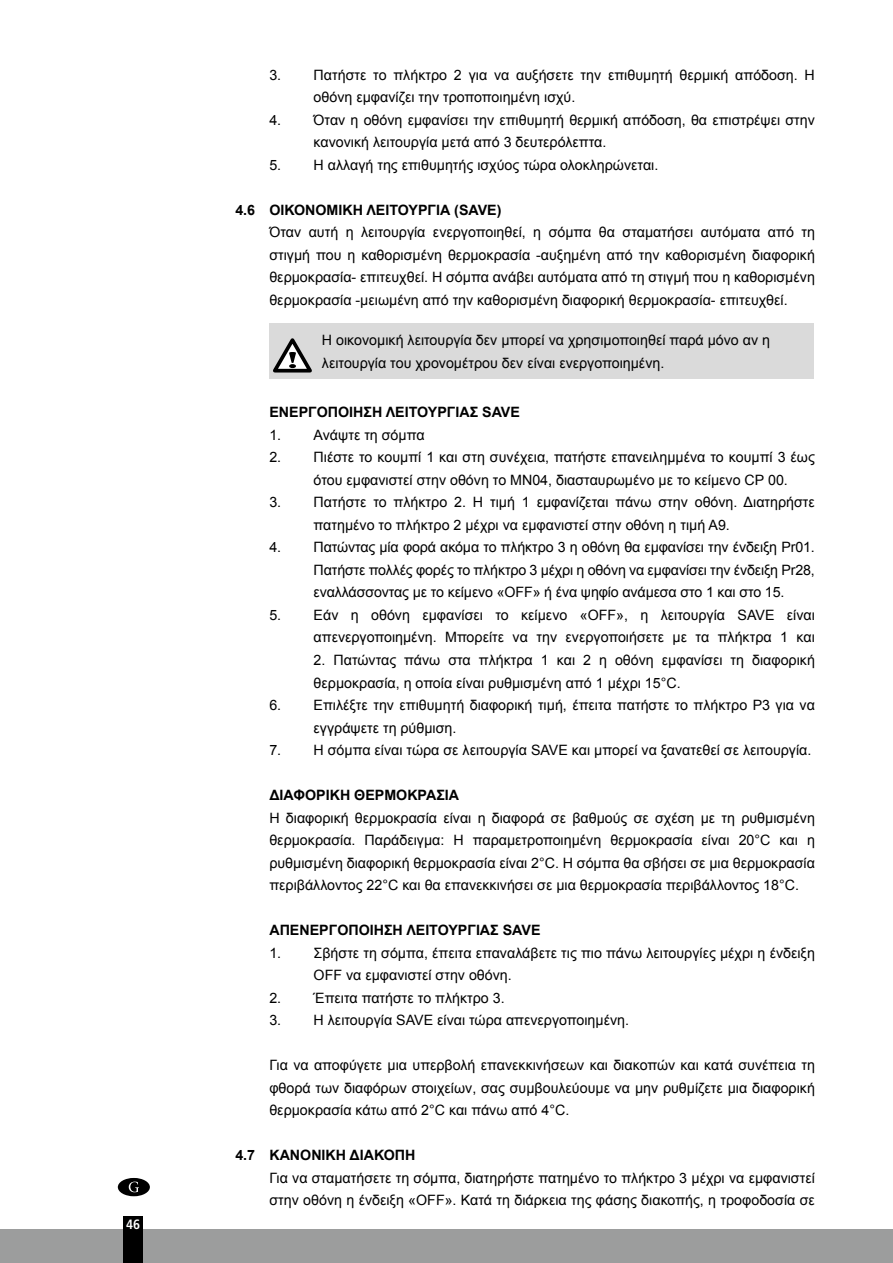
<style>
.page{position:relative;width:893px;height:1263px;background:#fff}
.page>*{position:absolute;margin:0;border:0;box-sizing:border-box;transform-origin:0 0}
.t1{font:14.25px/22.5px "Arial";color:#000}
.t2{font:700 14.25px "Arial";color:#000}
.t3{font:700 condensed 13.5px "Frutiger LT Std";color:#fff}
</style>
<div class="page">
<div style="left:0;top:1229px;width:893px;height:34px;background:#9c9d9d"></div>
<div style="left:123px;top:1216px;width:20px;height:47px;background:#000"></div>
<div style="left:269px;top:324px;width:51px;height:55px;background:#dadada"></div>
<div style="left:320px;top:324px;width:494px;height:55px;background:#dadada"></div>
<svg style="left:273px;top:338px;width:39px;height:34px"></svg>
<div style="left:118px;top:1178px;width:32px;height:18px;background:#000;border-radius:50%"></div>
<svg style="left:129px;top:1181px;width:10px;height:11px"></svg>
<p class="t3" style="left:126px;top:1216px;width:16px">46</p>
<p class="t1" style="left:314px;top:64px;width:503px;text-indent:-44px">3. Πατήστε το πλήκτρο 2 για να αυξήσετε την επιθυμητή θερμική απόδοση. Η οθόνη εμφανίζει την τροποποιημένη ισχύ.</p>
<p class="t1" style="left:314px;top:109px;width:503px;text-indent:-44px">4. Όταν η οθόνη εμφανίσει την επιθυμητή θερμική απόδοση, θα επιστρέψει στην κανονική λειτουργία μετά από 3 δευτερόλεπτα.</p>
<p class="t1" style="left:269px;top:154px;width:390px">5. Η αλλαγή της επιθυμητής ισχύος τώρα ολοκληρώνεται.</p>
<p class="t2" style="left:235px;top:201px;width:268px">4.6 ΟΙΚΟΝΟΜΙΚΗ ΛΕΙΤΟΥΡΓΙΑ (SAVE)</p>
<p class="t1" style="left:269px;top:221px;width:547px;text-align:justify">Όταν αυτή η λειτουργία ενεργοποιηθεί, η σόμπα θα σταματήσει αυτόματα από τη στιγμή που η καθορισμένη θερμοκρασία -αυξημένη από την καθορισμένη διαφορική θερμοκρασία- επιτευχθεί. Η σόμπα ανάβει αυτόματα από τη στιγμή που η καθορισμένη θερμοκρασία -μειωμένη από την καθορισμένη διαφορική θερμοκρασία- επιτευχθεί.</p>
<p class="t1" style="left:322px;top:329px;width:450px">Η οικονομική λειτουργία δεν μπορεί να χρησιμοποιηθεί παρά μόνο αν η λειτουργία του χρονομέτρου δεν είναι ενεργοποιημένη.</p>
<p class="t2" style="left:269px;top:403px;width:252px">ΕΝΕΡΓΟΠΟΙΗΣΗ ΛΕΙΤΟΥΡΓΙΑΣ SAVE</p>
<p class="t1" style="left:269px;top:424px;width:157px">1. Ανάψτε τη σόμπα</p>
<p class="t1" style="left:314px;top:446px;width:503px;text-indent:-44px">2. Πιέστε το κουμπί 1 και στη συνέχεια, πατήστε επανειλημμένα το κουμπί 3 έως ότου εμφανιστεί στην οθόνη το MN04, διασταυρωμένο με το κείμενο CP 00.</p>
<p class="t1" style="left:314px;top:491px;width:503px;text-indent:-44px">3. Πατήστε το πλήκτρο 2. Η τιμή 1 εμφανίζεται πάνω στην οθόνη. Διατηρήστε πατημένο το πλήκτρο 2 μέχρι να εμφανιστεί στην οθόνη η τιμή A9.</p>
<p class="t1" style="left:314px;top:536px;width:503px;text-align:justify;text-indent:-44px">4. Πατώντας μία φορά ακόμα το πλήκτρο 3 η οθόνη θα εμφανίσει την ένδειξη Pr01.<br>Πατήστε πολλές φορές το πλήκτρο 3 μέχρι η οθόνη να εμφανίσει την ένδειξη Pr28, εναλλάσσοντας με το κείμενο «OFF» ή ένα ψηφίο ανάμεσα στο 1 και στο 15.</p>
<p class="t1" style="left:269px;top:604px;width:547px;text-align:right">5. Εάν η οθόνη εμφανίσει το κείμενο «OFF», η λειτουργία SAVE είναι απενεργοποιημένη. Μπορείτε να την ενεργοποιήσετε με τα πλήκτρα 1 και</p>
<p class="t1" style="left:314px;top:649px;width:503px">2. Πατώντας πάνω στα πλήκτρα 1 και 2 η οθόνη εμφανίσει τη διαφορική θερμοκρασία, η οποία είναι ρυθμισμένη από 1 μέχρι 15°C.</p>
<p class="t1" style="left:314px;top:694px;width:503px;text-indent:-44px">6. Επιλέξτε την επιθυμητή διαφορική τιμή, έπειτα πατήστε το πλήκτρο P3 για να εγγράψετε τη ρύθμιση.</p>
<p class="t1" style="left:269px;top:739px;width:543px">7. Η σόμπα είναι τώρα σε λειτουργία SAVE και μπορεί να ξανατεθεί σε λειτουργία.</p>
<p class="t2" style="left:269px;top:786px;width:191px">ΔΙΑΦΟΡΙΚΗ ΘΕΡΜΟΚΡΑΣΙΑ</p>
<p class="t1" style="left:269px;top:806px;width:547px;text-align:justify">Η διαφορική θερμοκρασία είναι η διαφορά σε βαθμούς σε σχέση με τη ρυθμισμένη θερμοκρασία. Παράδειγμα: Η παραμετροποιημένη θερμοκρασία είναι 20°C και η ρυθμισμένη διαφορική θερμοκρασία είναι 2°C. Η σόμπα θα σβήσει σε μια θερμοκρασία περιβάλλοντος 22°C και θα επανεκκινήσει σε μια θερμοκρασία περιβάλλοντος 18°C.</p>
<p class="t2" style="left:269px;top:921px;width:273px">ΑΠΕΝΕΡΓΟΠΟΙΗΣΗ ΛΕΙΤΟΥΡΓΙΑΣ SAVE</p>
<p class="t1" style="left:314px;top:941px;width:503px;text-indent:-44px">1. Σβήστε τη σόμπα, έπειτα επαναλάβετε τις πιο πάνω λειτουργίες μέχρι η ένδειξη<br>OFF να εμφανιστεί στην οθόνη.</p>
<p class="t1" style="left:269px;top:986px;width:237px">2. Έπειτα πατήστε το πλήκτρο 3.</p>
<p class="t1" style="left:269px;top:1009px;width:361px">3. Η λειτουργία SAVE είναι τώρα απενεργοποιημένη.</p>
<p class="t1" style="left:269px;top:1054px;width:547px;text-align:justify">Για να αποφύγετε μια υπερβολή επανεκκινήσεων και διακοπών και κατά συνέπεια τη φθορά των διαφόρων στοιχείων, σας συμβουλεύουμε να μην ρυθμίζετε μια διαφορική θερμοκρασία κάτω από 2°C και πάνω από 4°C.</p>
<p class="t2" style="left:235px;top:1146px;width:182px">4.7 ΚΑΝΟΝΙΚΗ ΔΙΑΚΟΠΗ</p>
<p class="t1" style="left:269px;top:1166px;width:547px">Για να σταματήσετε τη σόμπα, διατηρήστε πατημένο το πλήκτρο 3 μέχρι να εμφανιστεί στην οθόνη η ένδειξη «OFF». Κατά τη διάρκεια της φάσης διακοπής, η τροφοδοσία σε</p>
</div>
